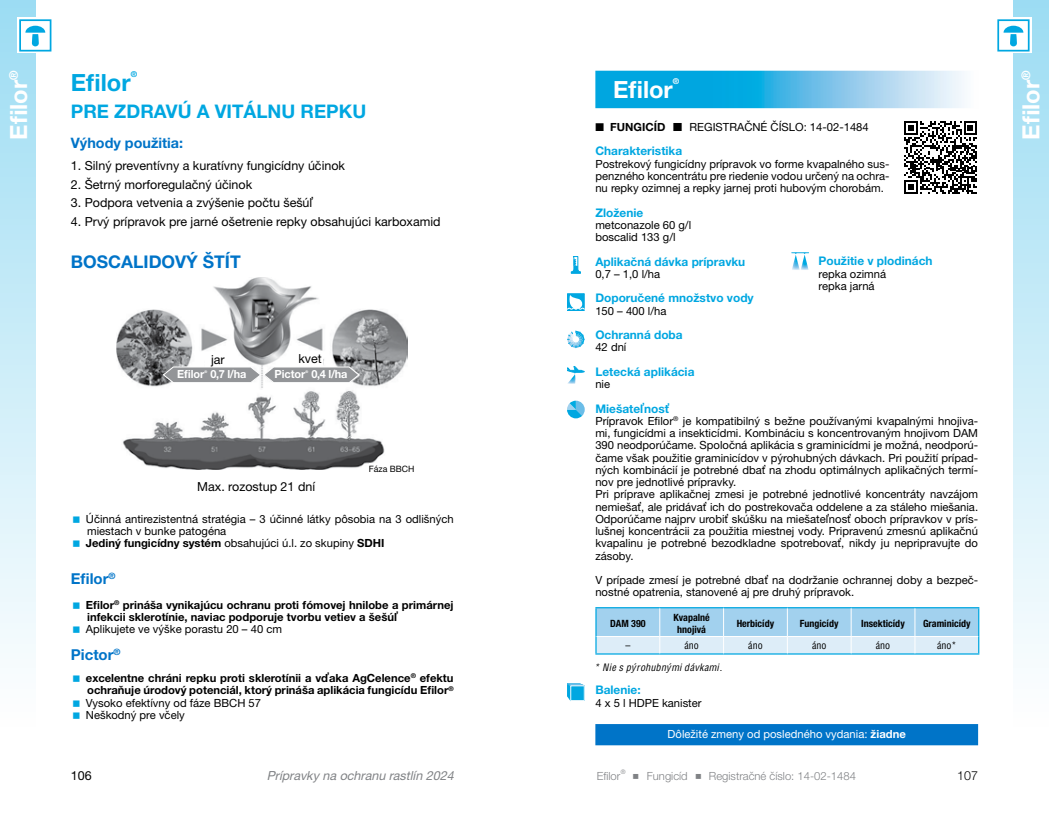
<style>
.page{position:relative;width:1049px;height:815px;background:#fff}
.page>*{position:absolute;margin:0;border:0;box-sizing:border-box;transform-origin:0 0}
.t1{font:700 23.75px "Helvetica Neue LT Pro";color:#fff}
.t2{font:700 23.75px "Helvetica Lucia Neue";color:#00a7e1}
.t3{font:700 23.75px "Helvetica Lucia Neue";color:#fff}
.t4{font:700 18.75px "Helvetica Lucia Neue";color:#00a7e1}
.t5{font:700 17.5px "Helvetica Lucia Neue";color:#0074c8}
.t6{font:700 15px "Helvetica Lucia Neue";color:#0074c8}
.t7{font:700 14.38px "Helvetica Lucia Neue";color:#0074c8}
.t8{font:12.5px "Helvetica Lucia Neue";color:#000}
.t9{font:italic 12.5px "Helvetica Lucia Neue";color:#808285}
.t10{font:300 12.5px "Helvetica Lucia Neue";color:#000}
.t11{font:700 11.88px "Helvetica Lucia Neue";color:#00a7e1}
.t12{font:11.25px/12.2px "Helvetica Lucia Neue";color:#000}
.t13{font:700 11.25px/12.2px "Helvetica Lucia Neue";color:#000}
.t14{font:300 11.25px "Helvetica Lucia Neue";color:#808285}
.t15{font:11.25px "Helvetica Lucia Neue";color:#fff}
.t16{font:700 11.25px "Helvetica Lucia Neue";color:#fff}
.t17{font:700 condensed 10px/11.2px "Helvetica Lucia Neue";color:#000;text-align:center}
.t18{font:italic condensed 10px "Helvetica Lucia Neue";color:#000}
.t19{font:500 condensed 10px "Helvetica Lucia Neue";color:#000}
.t20{font:8.75px "Helvetica Lucia Neue";color:#000}
.t21{font:700 8px "Helvetica Lucia Neue";color:#00a7e1}
.t22{font:700 8px "Helvetica Lucia Neue";color:#fff}
.t23{font:700 3.62px "Helvetica Lucia Neue";color:#fff}
.s1{font-weight:700}
.s2{font-weight:400}
</style>
<div class="page">
<div style="left:1013px;top:0;width:36px;height:748px;background:linear-gradient(to bottom,#9eddf3,#fff)"></div>
<svg style="left:1013px;top:18px;width:18px;height:35px"></svg>
<div style="left:998px;top:20px;width:31px;height:31px;background:#fff"></div>
<div style="left:997px;top:19px;width:32px;height:33px;border:2px solid #00a7e1"></div>
<svg style="left:1003px;top:26px;width:20px;height:20px"></svg>
<div style="left:0;top:0;width:35px;height:748px;background:linear-gradient(to bottom,#9cdcf3,#fff)"></div>
<svg style="left:18px;top:18px;width:34px;height:35px"></svg>
<div style="left:20px;top:20px;width:31px;height:31px;background:#fff"></div>
<div style="left:19px;top:19px;width:32px;height:33px;border:2px solid #00a7e1"></div>
<svg style="left:25px;top:26px;width:20px;height:20px"></svg>
<svg style="left:595px;top:71px;width:369px;height:37px;background:#52bde7"></svg>
<div style="left:595px;top:724px;width:383px;height:21px;background:#0074c8"></div>
<hr style="left:595px;top:607px;width:65px;height:1px;background:#00a7e1">
<hr style="left:660px;top:607px;width:63px;height:1px;background:#00a7e1">
<hr style="left:723px;top:607px;width:64px;height:1px;background:#00a7e1">
<hr style="left:787px;top:607px;width:64px;height:1px;background:#00a7e1">
<hr style="left:851px;top:607px;width:64px;height:1px;background:#00a7e1">
<hr style="left:915px;top:607px;width:64px;height:1px;background:#00a7e1">
<hr style="left:595px;top:653px;width:65px;height:2px;background:#00a7e1">
<hr style="left:660px;top:653px;width:63px;height:2px;background:#00a7e1">
<hr style="left:723px;top:653px;width:64px;height:2px;background:#00a7e1">
<hr style="left:787px;top:653px;width:64px;height:2px;background:#00a7e1">
<hr style="left:851px;top:653px;width:64px;height:2px;background:#00a7e1">
<hr style="left:915px;top:653px;width:64px;height:2px;background:#00a7e1">
<svg style="left:595px;top:608px;width:384px;height:46px;background:#b7dcf2"></svg>
<svg style="left:904px;top:121px;width:73px;height:73px"></svg>
<img style="left:792px;top:255px;width:16px;height:15px">
<svg style="left:791px;top:252px;width:18px;height:2px"></svg>
<svg style="left:567px;top:330px;width:18px;height:18px"></svg>
<svg style="left:567px;top:366px;width:18px;height:18px"></svg>
<svg style="left:567px;top:401px;width:18px;height:17px"></svg>
<svg style="left:567px;top:683px;width:18px;height:18px"></svg>
<svg style="left:571px;top:256px;width:10px;height:18px"></svg>
<div style="left:567px;top:293px;width:18px;height:18px;border:1px solid #00a7e1"></div>
<svg style="left:567px;top:295px;width:18px;height:15px"></svg>
<img style="left:116px;top:277px;width:291px;height:192px">
<svg style="left:162px;top:366px;width:198px;height:18px"></svg>
<div style="left:298px;top:351px;width:25px;height:15px;background:#fff"></div>
<div style="left:369px;top:463px;width:85px;height:14px;background:#fff"></div>
<div style="left:205px;top:352px;width:25px;height:15px;background:#fff"></div>
<h1 class="t1" style="left:4px;top:140px;width:71px;rotate:-90deg">Efilor®</h1>
<h1 class="t2" style="left:71px;top:68px;width:61px">Efilor</h1>
<p class="t21" style="left:131px;top:70px;width:8px">®</p>
<h2 class="t4" style="left:71px;top:99px;width:297px">PRE ZDRAVÚ A VITÁLNU REPKU</h2>
<p class="t7" style="left:71px;top:134px;width:114px">Výhody použitia:</p>
<p class="t8" style="left:71px;top:158px;width:276px">1. Silný preventívny a kuratívny fungicídny účinok</p>
<p class="t8" style="left:71px;top:177px;width:183px">2. Šetrný morforegulačný účinok</p>
<p class="t8" style="left:71px;top:195px;width:244px">3. Podpora vetvenia a zvýšenie počtu šešúľ</p>
<p class="t8" style="left:71px;top:214px;width:371px">4. Prvý prípravok pre jarné ošetrenie repky obsahujúci karboxamid</p>
<h3 class="t5" style="left:71px;top:251px;width:171px">BOSCALIDOVÝ ŠTÍT</h3>
<p class="t8" style="left:211px;top:351px;width:15px">jar</p>
<p class="t8" style="left:298px;top:351px;width:25px">kvet</p>
<p class="t16" style="left:177px;top:367px;width:29px">Efilor</p>
<p class="t23" style="left:204px;top:369px;width:4px">®</p>
<p class="t16" style="left:210px;top:367px;width:38px">0,7 l/ha</p>
<p class="t16" style="left:274px;top:367px;width:33px">Pictor</p>
<p class="t23" style="left:306px;top:369px;width:4px">®</p>
<p class="t16" style="left:311px;top:367px;width:38px">0,4 l/ha</p>
<p class="t8" style="left:197px;top:479px;width:119px">Max. rozostup 21 dní</p>
<p class="t20" style="left:369px;top:463px;width:47px">Fáza BBCH</p>
<p class="t12" style="left:86px;top:512px;width:369px">Účinná antirezistentná stratégia – 3 účinné látky pôsobia na 3 odlišných miestach v bunke patogéna<br><span class="s1">Jediný fungicídny systém</span> obsahujúci ú.l. zo skupiny <span class="s1">SDHI</span></p>
<h3 class="t6" style="left:71px;top:569px;width:46px">Efilor<sup>®</sup></h3>
<p class="t13" style="left:86px;top:598px;width:369px">Efilor<sup>®</sup> prináša vynikajúcu ochranu proti fómovej hnilobe a primárnej infekcii sklerotínie, naviac podporuje tvorbu vetiev a šešúľ</p>
<p class="t12" style="left:86px;top:623px;width:198px">Aplikujete ve výške porastu 20 – 40 cm</p>
<h3 class="t6" style="left:71px;top:645px;width:51px">Pictor<sup>®</sup></h3>
<p class="t13" style="left:86px;top:672px;width:369px">excelentne chráni repku proti sklerotínii a vďaka AgCelence<sup>®</sup> efektu ochraňuje úrodový potenciál, ktorý prináša aplikácia fungicídu Efilor<sup>® </sup><span class="s2">Vysoko efektívny od fáze BBCH 57<br>Neškodný pre včely</span></p>
<p class="t8" style="left:71px;top:768px;width:22px">106</p>
<p class="t9" style="left:267px;top:768px;width:192px">Prípravky na ochranu rastlín 2024</p>
<h1 class="t3" style="left:613px;top:75px;width:61px">Efilor</h1>
<p class="t22" style="left:673px;top:77px;width:8px">®</p>
<p class="t12" style="left:595px;top:120px;width:275px">■ <span class="s1">FUNGICÍD</span> Ĭ REGISTRAČNÉ ČÍSLO: 14-02-1484</p>
<p class="t11" style="left:595px;top:144px;width:88px">Charakteristika</p>
<p class="t12" style="left:595px;top:157px;width:296px;text-align:justify">Postrekový fungicídny prípravok vo forme kvapalného sus&shy;penzného koncentrátu pre riedenie vodou určený na ochra&shy;nu repky ozimnej a repky jarnej proti hubovým chorobám.</p>
<p class="t11" style="left:595px;top:205px;width:49px">Zloženie</p>
<p class="t12" style="left:595px;top:218px;width:97px">metconazole 60 g/l boscalid 133 g/l</p>
<p class="t11" style="left:595px;top:254px;width:151px">Aplikačná dávka prípravku</p>
<p class="t12" style="left:595px;top:267px;width:66px">0,7 – 1,0 l/ha</p>
<p class="t11" style="left:595px;top:291px;width:160px">Doporučené množstvo vody</p>
<p class="t12" style="left:595px;top:304px;width:73px">150 – 400 l/ha</p>
<p class="t11" style="left:595px;top:327px;width:89px">Ochranná doba</p>
<p class="t12" style="left:595px;top:341px;width:33px">42 dní</p>
<p class="t11" style="left:595px;top:364px;width:101px">Letecká aplikácia</p>
<p class="t12" style="left:595px;top:378px;width:16px">nie</p>
<p class="t11" style="left:595px;top:401px;width:75px">Miešateľnosť</p>
<p class="t12" style="left:595px;top:414px;width:384px">Prípravok Efilor<sup>®</sup> je kompatibilný s bežne používanými kvapalnými hnojiva&shy;mi, fungicídmi a insekticídmi. Kombináciu s koncentrovaným hnojivom DAM 390 neodporúčame. Spoločná aplikácia s graminicídmi je možná, neodporú&shy;čame však použitie graminicídov v pýrohubných dávkach. Pri použití prípad&shy;ných kombinácií je potrebné dbať na zhodu optimálnych aplikačných termí&shy;nov pre jednotlivé prípravky.<br>Pri príprave aplikačnej zmesi je potrebné jednotlivé koncentráty navzájom nemiešať, ale pridávať ich do postrekovača oddelene a za stáleho miešania.<br>Odporúčame najprv urobiť skúšku na miešateľnosť oboch prípravkov v prís&shy;lušnej koncentrácii za použitia miestnej vody. Pripravenú zmesnú aplikačnú kvapalinu je potrebné bezodkladne spotrebovať, nikdy ju nepripravujte do zásoby.</p>
<p class="t12" style="left:595px;top:574px;width:384px">V prípade zmesí je potrebné dbať na dodržanie ochrannej doby a bezpeč&shy;nostné opatrenia, stanovené aj pre druhý prípravok.</p>
<p class="t17" style="left:610px;top:617px;width:37px">DAM 390</p>
<p class="t17" style="left:673px;top:612px;width:38px">Kvapalné hnojivá</p>
<p class="t17" style="left:737px;top:617px;width:39px">Herbicídy</p>
<p class="t17" style="left:800px;top:617px;width:40px">Fungicídy</p>
<p class="t17" style="left:861px;top:617px;width:45px">Insekticídy</p>
<p class="t17" style="left:923px;top:617px;width:49px">Graminicídy</p>
<p class="t19" style="left:625px;top:639px;width:6px">–</p>
<p class="t19" style="left:684px;top:639px;width:16px">áno</p>
<p class="t19" style="left:748px;top:639px;width:16px">áno</p>
<p class="t19" style="left:812px;top:639px;width:16px">áno</p>
<p class="t19" style="left:876px;top:639px;width:16px">áno</p>
<p class="t19" style="left:937px;top:639px;width:21px">áno*</p>
<p class="t18" style="left:595px;top:662px;width:129px">* Nie s pýrohubnými dávkami.</p>
<p class="t11" style="left:595px;top:683px;width:47px">Balenie:</p>
<p class="t12" style="left:595px;top:696px;width:108px">4 x 5 l HDPE kanister</p>
<p class="t15" style="left:668px;top:727px;width:240px">Dôležité zmeny od posledného vydania: <span class="s1">žiadne</span></p>
<p class="t11" style="left:819px;top:254px;width:115px">Použitie v plodinách</p>
<p class="t12" style="left:819px;top:267px;width:69px">repka ozimná repka jarná</p>
<p class="t14" style="left:597px;top:769px;width:261px">Efilor® Ĭ Fungicíd Ĭ Registračné číslo: 14-02-1484</p>
<p class="t10" style="left:957px;top:768px;width:22px">107</p>
<h1 class="t1" style="left:1016px;top:140px;width:71px;rotate:-90deg">Efilor®</h1>
</div>
